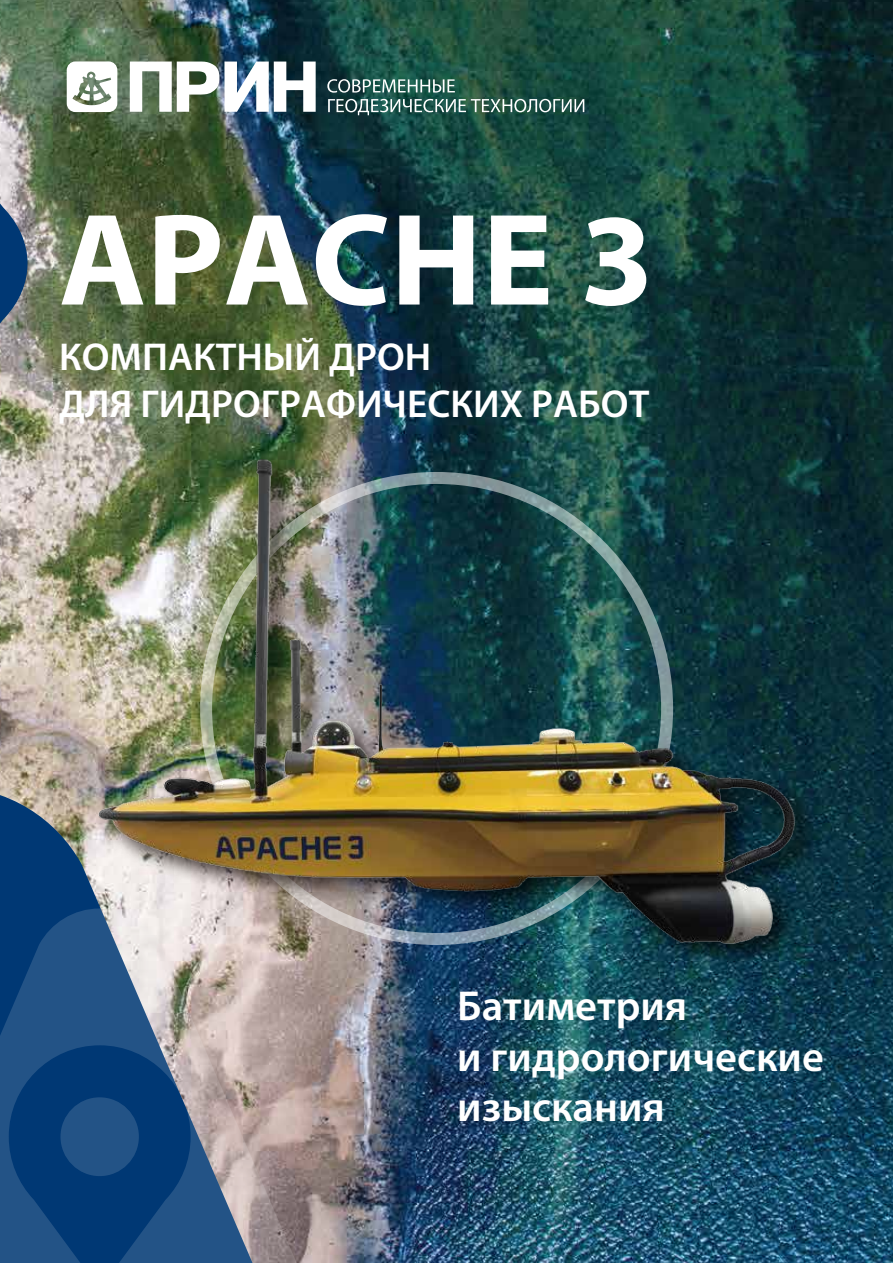
<style>
.page{position:relative;width:893px;height:1263px;background:#fff}
.page>*{position:absolute;margin:0;border:0;box-sizing:border-box;transform-origin:0 0}
.t1{font:700 132px "Myriad Pro";color:#fff}
.t2{font:600 42px/50.4px "Myriad Pro";color:#fff}
.t3{font:600 39px/46.8px "Myriad Pro";color:#fff}
</style>
<div class="page">
<img style="left:0;top:0;width:893px;height:1263px">
<svg style="left:0;top:787px;width:60px;height:121px;background:#27507c"></svg>
<svg style="left:0;top:908px;width:320px;height:355px;background:#536b8b"></svg>
<div style="left:60px;top:1097px;width:79px;height:79px;background:#235386;border-radius:39px"></div>
<svg style="left:0;top:169px;width:28px;height:189px;background:#61768e"></svg>
<img style="left:86px;top:448px;width:742px;height:528px">
<img style="left:60px;top:443px;width:753px;height:524px">
<img style="left:130px;top:62px;width:186px;height:50px">
<svg style="left:67px;top:61px;width:50px;height:51px"></svg>
<svg style="left:327px;top:79px;width:128px;height:14px;background:#628680"></svg>
<svg style="left:328px;top:99px;width:256px;height:16px;background:#567b74"></svg>
<h1 class="t1" style="left:59px;top:186px;width:596px">APACHE 3</h1>
<p class="t3" style="left:59px;top:335px;width:592px">КОМПАКТНЫЙ ДРОН<br>ДЛЯ ГИДРОГРАФИЧЕСКИХ РАБОТ</p>
<p class="t2" style="left:457px;top:982px;width:368px">Батиметрия<br>и гидрологические изыскания</p>
</div>
